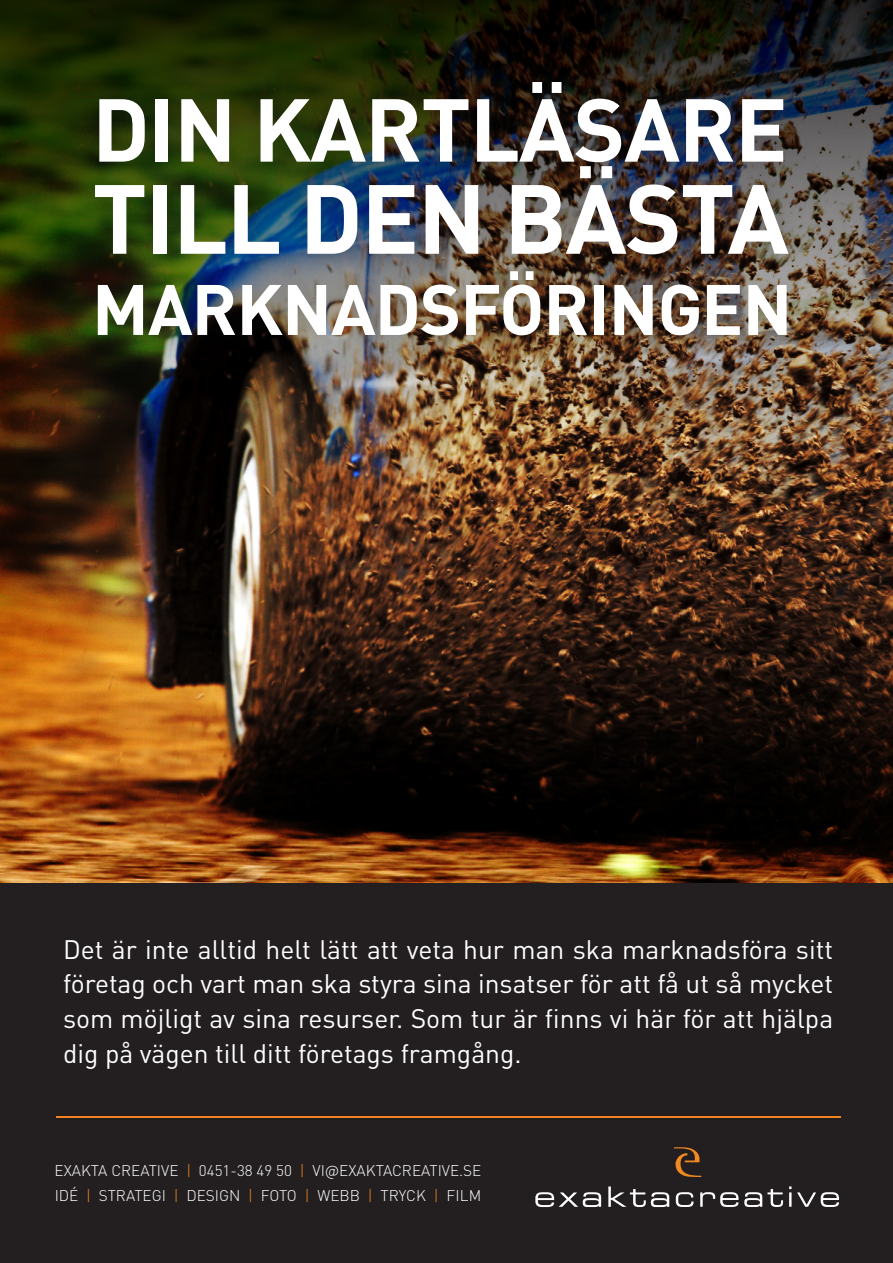
<style>
.page{position:relative;width:893px;height:1263px;background:#fff}
.page>*{position:absolute;margin:0;border:0;box-sizing:border-box;transform-origin:0 0}
.t1{font:700 96.45px "DIN Pro";letter-spacing:-.02em;color:#fff}
.t2{font:700 87.75px "DIN Pro";letter-spacing:-.015em;color:#fff}
.t3{font:700 70.2px "DIN Pro";letter-spacing:-.015em;color:#fff}
.t4{font:26.4px/34.7px "DIN Pro";color:#fff;text-align:justify}
.t5{font:300 15.3px/25px "DINOT";color:#fff}
.s1{color:#f28a20}
</style>
<div class="page">
<img style="left:0;top:476px;width:893px;height:407px">
<div style="left:0;top:883px;width:893px;height:380px;background:#231f20"></div>
<hr style="left:56px;top:1116px;width:784px;height:2px;background:#f58220">
<img style="left:0;top:0;width:893px;height:476px">
<div style="left:74px;top:62px;width:733px;height:293px;background:#231f20;opacity:.26"></div>
<svg style="left:535px;top:1192px;width:66px;height:15px"></svg>
<svg style="left:608px;top:1186px;width:61px;height:21px"></svg>
<svg style="left:676px;top:1192px;width:17px;height:15px"></svg>
<svg style="left:700px;top:1192px;width:38px;height:15px"></svg>
<svg style="left:744px;top:1189px;width:39px;height:18px"></svg>
<svg style="left:789px;top:1186px;width:2px;height:21px"></svg>
<svg style="left:797px;top:1192px;width:42px;height:15px"></svg>
<svg style="left:674px;top:1147px;width:27px;height:30px"></svg>
<p class="t2" style="left:92px;top:70px;width:697px">DIN KARTLÄSARE</p>
<p class="t1" style="left:92px;top:153px;width:698px">TILL DEN BÄSTA</p>
<p class="t3" style="left:92px;top:262px;width:702px">MARKNADSFÖRINGEN</p>
<p class="t4" style="left:63px;top:930px;width:772px">Det är inte alltid helt lätt att veta hur man ska marknadsföra sitt företag och vart man ska styra sina insatser för att få ut så mycket som möjligt av sina resurser. Som tur är finns vi här för att hjälpa dig på vägen till ditt företags framgång.</p>
<p class="t5" style="left:55px;top:1157px;width:428px">EXAKTA CREATIVE <span class="s1">|</span> 0451-38 49 50 <span class="s1">|</span> VI@EXAKTACREATIVE.SE<br>IDÉ <span class="s1">|</span> STRATEGI <span class="s1">|</span> DESIGN <span class="s1">|</span> FOTO <span class="s1">|</span> WEBB <span class="s1">|</span> TRYCK <span class="s1">|</span> FILM</p>
</div>
